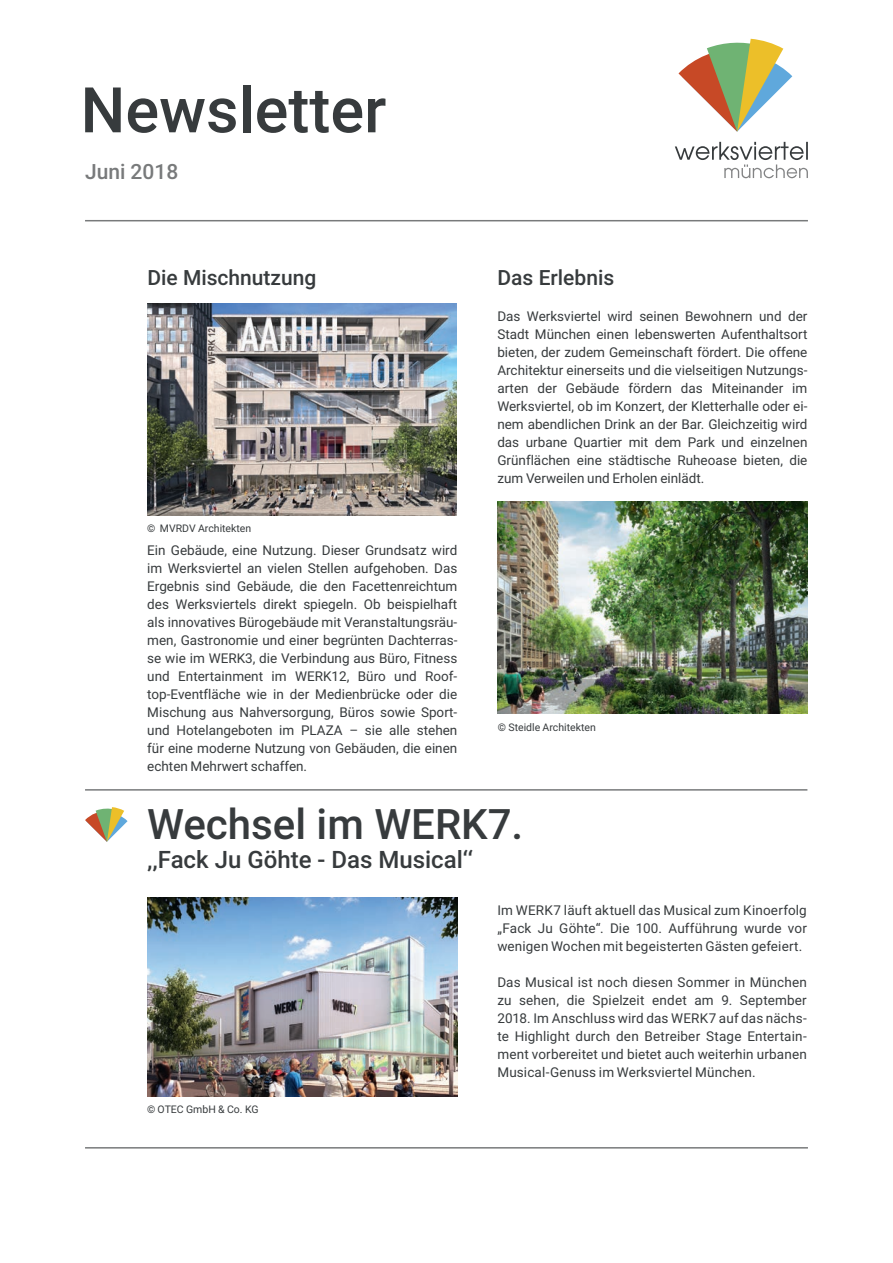
<style>
.page{position:relative;width:893px;height:1263px;background:#fff}
.page>*{position:absolute;margin:0;border:0;box-sizing:border-box;transform-origin:0 0}
.t1{font:500 63px "Roboto";color:#373b3d}
.t2{font:500 42px "Roboto";color:#373b3d}
.t3{font:500 24px "Roboto";color:#373b3d}
.t4{font:500 21px "Roboto";color:#373b3d}
.t5{font:500 21px "Roboto";color:#787a7b}
.t6{font:13.5px/18px "Roboto";color:#373b3d;text-align:justify}
.t7{font:10.5px "Roboto";color:#373b3d}
</style>
<div class="page">
<svg style="left:678px;top:39px;width:114px;height:93px"></svg>
<svg style="left:675px;top:142px;width:133px;height:36px"></svg>
<hr style="left:85px;top:220px;width:723px;height:1px;background:#787a7b">
<hr style="left:85px;top:1147px;width:723px;height:1px;background:#787a7b">
<svg style="left:85px;top:807px;width:43px;height:35px"></svg>
<img style="left:147px;top:303px;width:310px;height:213px">
<img style="left:497px;top:501px;width:310px;height:213px">
<img style="left:147px;top:897px;width:310px;height:199px">
<hr style="left:85px;top:789px;width:722px;height:2px;background:#787a7b">
<h1 class="t1" style="left:81px;top:66px;width:307px">Newsletter</h1>
<h3 class="t5" style="left:85px;top:156px;width:95px">Juni 2018</h3>
<h3 class="t4" style="left:147px;top:263px;width:170px">Die Mischnutzung</h3>
<h3 class="t4" style="left:498px;top:263px;width:118px">Das Erlebnis</h3>
<p class="t7" style="left:147px;top:521px;width:106px">© MVRDV Architekten</p>
<p class="t6" style="left:147px;top:541px;width:312px">Ein Gebäude, eine Nutzung. Dieser Grundsatz wird im Werksviertel an vielen Stellen aufgehoben. Das Ergebnis sind Gebäude, die den Facettenreichtum des Werksviertels direkt spiegeln. Ob beispielhaft als innovatives Bürogebäude mit Veranstaltungsräu&shy;men, Gastronomie und einer begrünten Dachterras&shy;se wie im WERK3, die Verbindung aus Büro, Fitness und Entertainment im WERK12, Büro und Roof&shy;top-Eventfläche wie in der Medienbrücke oder die Mischung aus Nahversorgung, Büros sowie Sport&shy;und Hotelangeboten im PLAZA – sie alle stehen für eine moderne Nutzung von Gebäuden, die einen echten Mehrwert schaffen.</p>
<p class="t6" style="left:497px;top:307px;width:312px">Das Werksviertel wird seinen Bewohnern und der Stadt München einen lebenswerten Aufenthaltsort bieten, der zudem Gemeinschaft fördert. Die offene Architektur einerseits und die vielseitigen Nutzungs&shy;arten der Gebäude fördern das Miteinander im Werksviertel, ob im Konzert, der Kletterhalle oder ei&shy;nem abendlichen Drink an der Bar. Gleichzeitig wird das urbane Quartier mit dem Park und einzelnen Grünflächen eine städtische Ruheoase bieten, die zum Verweilen und Erholen einlädt.</p>
<p class="t7" style="left:498px;top:720px;width:99px">© Steidle Architekten</p>
<h2 class="t2" style="left:147px;top:794px;width:378px">Wechsel im WERK7.</h2>
<h3 class="t3" style="left:147px;top:843px;width:327px">‚‚Fack Ju Göhte - Das Musical‘‘</h3>
<p class="t7" style="left:147px;top:1101px;width:113px">© OTEC GmbH &amp; Co. KG</p>
<p class="t6" style="left:497px;top:901px;width:311px">Im WERK7 läuft aktuell das Musical zum Kinoerfolg „Fack Ju Göhte“. Die 100. Aufführung wurde vor wenigen Wochen mit begeisterten Gästen gefeiert.</p>
<p class="t6" style="left:497px;top:973px;width:311px">Das Musical ist noch diesen Sommer in München zu sehen, die Spielzeit endet am 9. September 2018. Im Anschluss wird das WERK7 auf das nächs&shy;te Highlight durch den Betreiber Stage Entertain&shy;ment vorbereitet und bietet auch weiterhin urbanen Musical-Genuss im Werksviertel München.</p>
</div>
